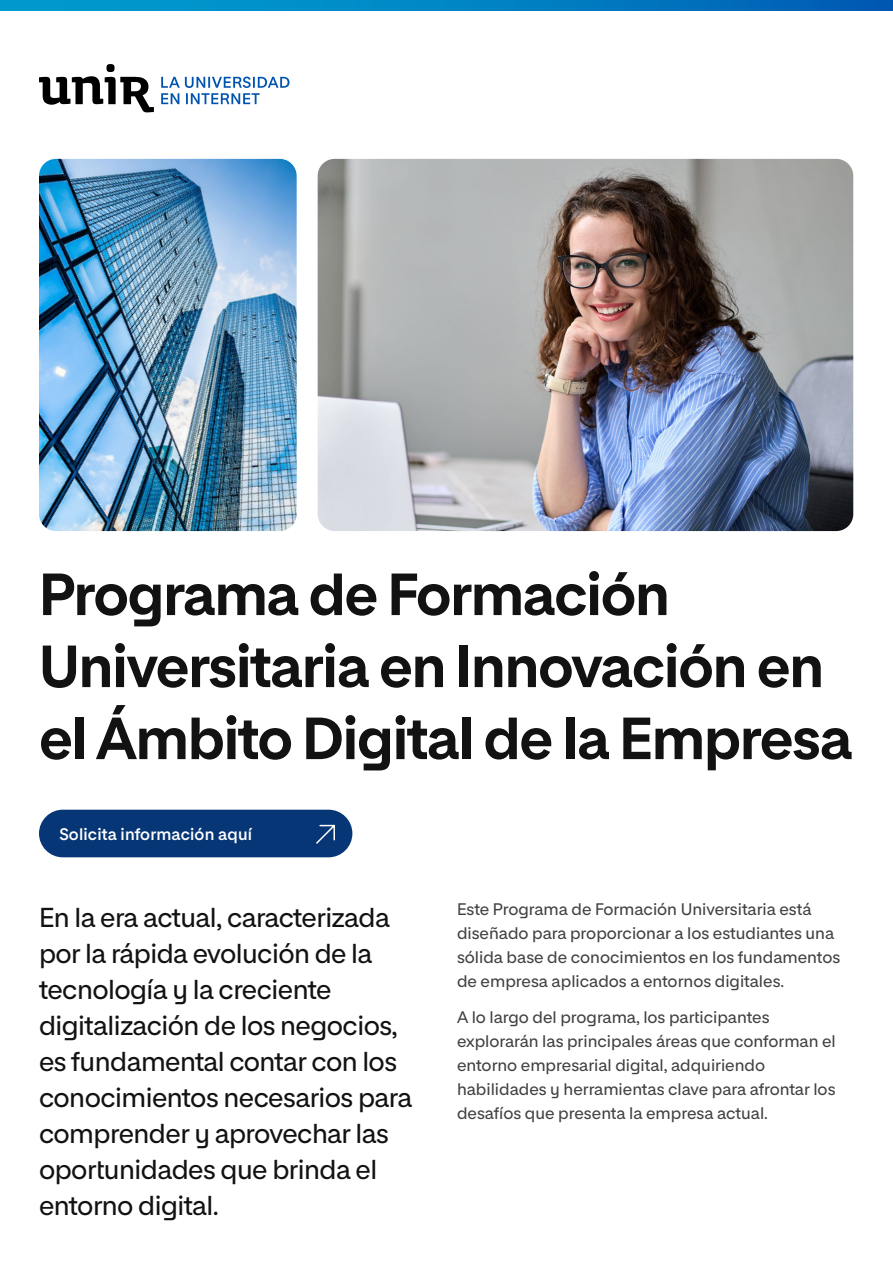
<style>
.page{position:relative;width:893px;height:1263px;background:#fff}
.page>*{position:absolute;margin:0;border:0;box-sizing:border-box;transform-origin:0 0}
.t1{font:700 58.5px/72px "Proeduca Sans";letter-spacing:-.025em;color:#121212}
.t2{font:500 27px/36px "Proeduca Sans";letter-spacing:-.02em;color:#121212}
.t3{font:500 16.5px/24px "Proeduca Sans";color:#414141}
.t4{font:600 16.5px "Proeduca Sans";letter-spacing:.01em;color:#fff}
</style>
<div class="page">
<svg style="left:0;top:0;width:893px;height:10px;background:#0081c3"></svg>
<svg style="left:161px;top:77px;width:128px;height:27px"></svg>
<svg style="left:39px;top:64px;width:115px;height:48px"></svg>
<div style="left:39px;top:810px;width:313px;height:47px;background:#073676;border-radius:24px"></div>
<svg style="left:316px;top:824px;width:19px;height:20px"></svg>
<img style="left:318px;top:159px;width:535px;height:372px">
<img style="left:39px;top:159px;width:258px;height:372px">
<h1 class="t1" style="left:39px;top:558px;width:815px">Programa de Formación<br>Universitaria en Innovación en el Ámbito Digital de la Empresa</h1>
<p class="t4" style="left:59px;top:824px;width:194px">Solicita información aquí</p>
<p class="t2" style="left:39px;top:899px;width:375px">En la era actual, caracterizada por la rápida evolución de la tecnología y la creciente digitalización de los negocios, es fundamental contar con los conocimientos necesarios para comprender y aprovechar las oportunidades que brinda el entorno digital.</p>
<p class="t3" style="left:457px;top:897px;width:385px">Este Programa de Formación Universitaria está diseñado para proporcionar a los estudiantes una sólida base de conocimientos en los fundamentos de empresa aplicados a entornos digitales.</p>
<p class="t3" style="left:457px;top:1005px;width:380px">A lo largo del programa, los participantes explorarán las principales áreas que conforman el entorno empresarial digital, adquiriendo habilidades y herramientas clave para afrontar los desafíos que presenta la empresa actual.</p>
</div>
